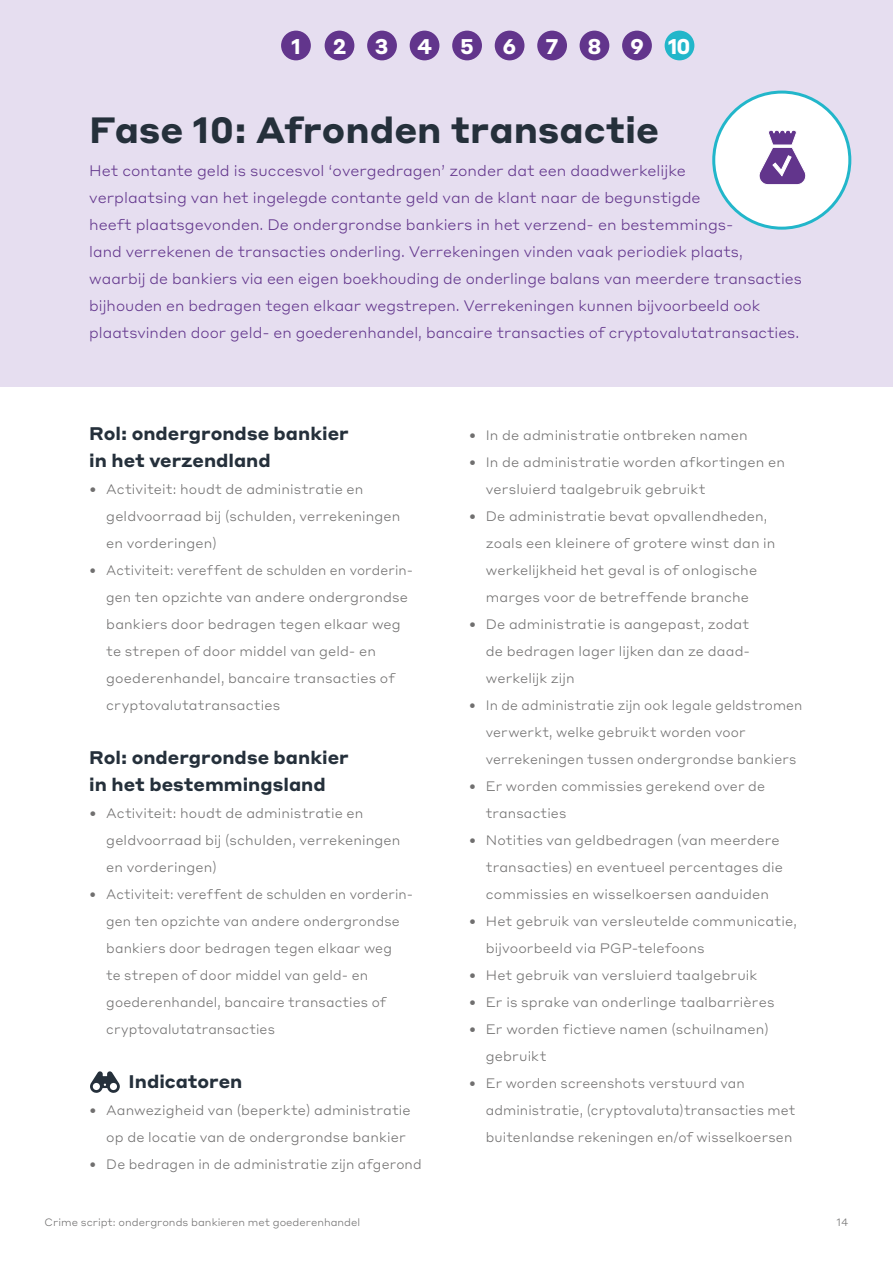
<style>
.page{position:relative;width:893px;height:1263px;background:#fff}
.page>*{position:absolute;margin:0;border:0;box-sizing:border-box;transform-origin:0 0}
.H1_donkergrijs_kleiner{font:700 36px "Styrene ALC";color:#25303b}
.H1_donkergrijs_kleiner-2{font:700 21px "Styrene ALC";color:#fff}
.H2_donker_grijs{font:700 18px/27px "Styrene ALC";color:#25303b}
.Intro_tekst_Paars_nog_kleiner{font:300 15px/27px "Styrene ALC";color:#62358c}
.Bullits_body_tekst{font:300 13.5px/27px "Styrene ALC";letter-spacing:.01em;color:#706f6f}
.Bullits_body_tekst-2{font:300 13.5px/27px "Styrene ALC";letter-spacing:.01em;color:#706f6f;scale:.96 1}
.t1{font:300 10.5px "Styrene ALC";color:#706f6f}
</style>
<div class="page">
<div style="left:0;top:0;width:893px;height:386px;background:#e6def0"></div>
<svg style="left:90px;top:1071px;width:30px;height:22px"></svg>
<div style="left:714px;top:92px;width:136px;height:136px;background:#fff;border-radius:50%"></div>
<div style="left:712px;top:91px;width:139px;height:139px;border:3px solid #22b6ca;border-radius:50%"></div>
<svg style="left:759px;top:130px;width:47px;height:55px"></svg>
<div style="left:537px;top:31px;width:30px;height:29px;background:#62358c;border-radius:50%"></div>
<div style="left:495px;top:31px;width:29px;height:29px;background:#62358c;border-radius:50%"></div>
<div style="left:452px;top:31px;width:30px;height:29px;background:#62358c;border-radius:50%"></div>
<div style="left:410px;top:31px;width:29px;height:29px;background:#62358c;border-radius:50%"></div>
<div style="left:367px;top:31px;width:30px;height:29px;background:#62358c;border-radius:50%"></div>
<div style="left:325px;top:31px;width:29px;height:29px;background:#62358c;border-radius:50%"></div>
<div style="left:281px;top:31px;width:30px;height:29px;background:#62358c;border-radius:50%"></div>
<div style="left:622px;top:31px;width:30px;height:29px;background:#62358c;border-radius:50%"></div>
<div style="left:580px;top:31px;width:29px;height:29px;background:#62358c;border-radius:50%"></div>
<div style="left:665px;top:31px;width:29px;height:29px;background:#22b6ca;border-radius:50%"></div>
<h2 class="H1_donkergrijs_kleiner-2" style="left:291px;top:28px;width:11px">1</h2>
<h2 class="H1_donkergrijs_kleiner-2" style="left:333px;top:28px;width:15px">2</h2>
<h2 class="H1_donkergrijs_kleiner-2" style="left:375px;top:28px;width:15px">3</h2>
<h2 class="H1_donkergrijs_kleiner-2" style="left:417px;top:28px;width:17px">4</h2>
<h2 class="H1_donkergrijs_kleiner-2" style="left:460px;top:28px;width:15px">5</h2>
<h2 class="H1_donkergrijs_kleiner-2" style="left:503px;top:28px;width:15px">6</h2>
<h2 class="H1_donkergrijs_kleiner-2" style="left:546px;top:28px;width:15px">7</h2>
<h2 class="H1_donkergrijs_kleiner-2" style="left:587px;top:28px;width:16px">8</h2>
<h1 class="H1_donkergrijs_kleiner-2" style="left:630px;top:28px;width:62px">9 10</h1>
<h1 class="H1_donkergrijs_kleiner" style="left:89px;top:100px;width:571px">Fase 10: Afronden transactie</h1>
<p class="Intro_tekst_Paars_nog_kleiner" style="left:89px;top:156px;width:714px">Het contante geld is succesvol ‘overgedragen’ zonder dat een daadwerkelijke<br>verplaatsing van het ingelegde contante geld van de klant naar de begunstigde<br>heeft plaatsgevonden. De ondergrondse bankiers in het verzend- en bestemmings--<br>land verrekenen de transacties onderling. Verrekeningen vinden vaak periodiek plaats, waarbij de bankiers via een eigen boekhouding de onderlinge balans van meerdere transacties bijhouden en bedragen tegen elkaar wegstrepen. Verrekeningen kunnen bijvoorbeeld ook plaatsvinden door geld- en goederenhandel, bancaire transacties of cryptovalutatransacties.</p>
<h2 class="H2_donker_grijs" style="left:89px;top:419px;width:261px">Rol: ondergrondse bankier in het verzendland</h2>
<p class="Bullits_body_tekst" style="left:106px;top:475px;width:296px;text-indent:-17px">• Activiteit: houdt de administratie en geldvoorraad bij (schulden, verrekeningen en vorderingen)</p>
<p class="Bullits_body_tekst-2" style="left:106px;top:556px;width:321px;text-indent:-17px">• Activiteit: vereffent de schulden en vorderin&shy;gen ten opzichte van andere ondergrondse bankiers door bedragen tegen elkaar weg te strepen of door middel van geld- en goederenhandel, bancaire transacties of cryptovalutatransacties</p>
<h2 class="H2_donker_grijs" style="left:89px;top:743px;width:261px">Rol: ondergrondse bankier in het bestemmingsland</h2>
<p class="Bullits_body_tekst" style="left:106px;top:799px;width:296px;text-indent:-17px">• Activiteit: houdt de administratie en geldvoorraad bij (schulden, verrekeningen en vorderingen)</p>
<p class="Bullits_body_tekst-2" style="left:106px;top:880px;width:321px;text-indent:-17px">• Activiteit: vereffent de schulden en vorderin&shy;gen ten opzichte van andere ondergrondse bankiers door bedragen tegen elkaar weg<br>te strepen of door middel van geld- en goederenhandel, bancaire transacties of cryptovalutatransacties</p>
<h2 class="H2_donker_grijs" style="left:129px;top:1067px;width:115px">Indicatoren</h2>
<p class="Bullits_body_tekst" style="left:106px;top:1096px;width:306px;text-indent:-17px">• Aanwezigheid van (beperkte) administratie op de locatie van de ondergrondse bankier</p>
<p class="Bullits_body_tekst" style="left:89px;top:1150px;width:334px">• De bedragen in de administratie zijn afgerond</p>
<p class="Bullits_body_tekst" style="left:469px;top:421px;width:281px">• In de administratie ontbreken namen</p>
<p class="Bullits_body_tekst" style="left:486px;top:448px;width:301px;text-indent:-17px">• In de administratie worden afkortingen en versluierd taalgebruik gebruikt</p>
<p class="Bullits_body_tekst" style="left:486px;top:502px;width:291px;text-indent:-17px">• De administratie bevat opvallendheden, zoals een kleinere of grotere winst dan in werkelijkheid het geval is of onlogische marges voor de betreffende branche</p>
<p class="Bullits_body_tekst" style="left:486px;top:610px;width:266px;text-align:justify;text-indent:-17px">• De administratie is aangepast, zodat de bedragen lager lijken dan ze daad&shy;werkelijk zijn</p>
<p class="Bullits_body_tekst-2" style="left:486px;top:691px;width:331px;text-indent:-17px">• In de administratie zijn ook legale geldstromen verwerkt, welke gebruikt worden voor verrekeningen tussen ondergrondse bankiers</p>
<p class="Bullits_body_tekst" style="left:486px;top:772px;width:281px;text-indent:-17px">• Er worden commissies gerekend over de transacties</p>
<p class="Bullits_body_tekst" style="left:486px;top:826px;width:299px;text-indent:-17px">• Notities van geldbedragen (van meerdere transacties) en eventueel percentages die commissies en wisselkoersen aanduiden</p>
<p class="Bullits_body_tekst" style="left:486px;top:907px;width:313px;text-indent:-17px">• Het gebruik van versleutelde communicatie, bijvoorbeeld via PGP-telefoons</p>
<p class="Bullits_body_tekst" style="left:469px;top:961px;width:290px">• Het gebruik van versluierd taalgebruik</p>
<p class="Bullits_body_tekst" style="left:469px;top:988px;width:307px">• Er is sprake van onderlinge taalbarrières</p>
<p class="Bullits_body_tekst" style="left:486px;top:1015px;width:284px;text-indent:-17px">• Er worden fictieve namen (schuilnamen) gebruikt</p>
<p class="Bullits_body_tekst" style="left:486px;top:1069px;width:311px;text-indent:-17px">• Er worden screenshots verstuurd van administratie, (cryptovaluta)transacties met buitenlandse rekeningen en/of wisselkoersen</p>
<p class="t1" style="left:45px;top:1214px;width:317px">Crime script: ondergronds bankieren met goederenhandel</p>
<p class="t1" style="left:836px;top:1214px;width:13px">14</p>
</div>
